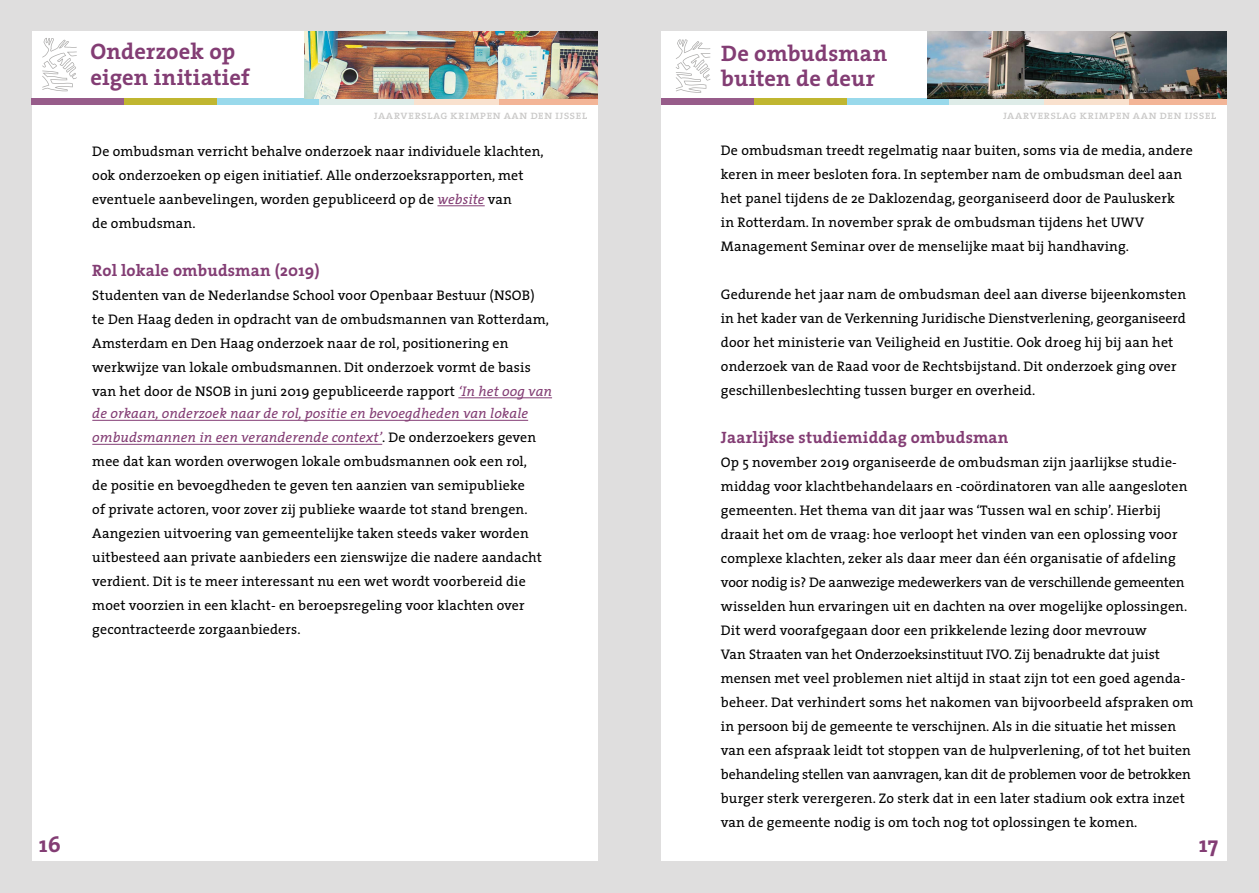
<style>
.page{position:relative;width:1259px;height:893px;background:#fff}
.page>*{position:absolute;margin:0;border:0;box-sizing:border-box;transform-origin:0 0}
.t1{font:700 22.5px/25.5px "The Serif";letter-spacing:.005em;color:#833d74}
.t2{font:700 16.5px "The Serif";letter-spacing:.01em;color:#833d74}
.t3{font:13.95px/24px "The Serif";letter-spacing:.01em;color:#000}
.t4{font:12px "The Serif Caps";letter-spacing:.005em;color:#c9c8c7}
.s1{font-style:italic;color:#833d74}
</style>
<div class="page">
<div style="left:0;top:0;width:629px;height:893px;background:#dfdede"></div>
<div style="left:32px;top:32px;width:565px;height:829px;background:#fff"></div>
<div style="left:629px;top:0;width:630px;height:893px;background:#dfdede"></div>
<div style="left:661px;top:32px;width:565px;height:829px;background:#fff"></div>
<hr style="left:437px;top:206px;width:48px;height:1px;background:#833d74">
<hr style="left:458px;top:398px;width:94px;height:1px;background:#833d74">
<hr style="left:92px;top:420px;width:436px;height:1px;background:#833d74">
<hr style="left:92px;top:444px;width:290px;height:1px;background:#833d74">
<div style="left:1024px;top:98px;width:202px;height:7px;background:#f3b597"></div>
<div style="left:696px;top:98px;width:251px;height:7px;background:#c0b630"></div>
<div style="left:847px;top:98px;width:196px;height:7px;background:#99d9eb"></div>
<div style="left:661px;top:98px;width:92px;height:7px;background:#975c8a"></div>
<svg style="left:949px;top:98px;width:179px;height:7px"></svg>
<img style="left:927px;top:32px;width:299px;height:66px">
<svg style="left:676px;top:39px;width:34px;height:54px"></svg>
<div style="left:395px;top:98px;width:202px;height:7px;background:#f3b597"></div>
<div style="left:66px;top:98px;width:251px;height:7px;background:#c0b630"></div>
<div style="left:217px;top:98px;width:197px;height:7px;background:#99d9eb"></div>
<div style="left:32px;top:98px;width:92px;height:7px;background:#975c8a"></div>
<svg style="left:319px;top:98px;width:180px;height:7px"></svg>
<img style="left:305px;top:32px;width:292px;height:66px">
<svg style="left:42px;top:38px;width:35px;height:53px"></svg>
<h1 class="t1" style="left:91px;top:38px;width:160px">Onderzoek op eigen initiatief</h1>
<p class="t4" style="left:374px;top:105px;width:215px">jaarverslag krimpen aan den ijssel</p>
<p class="t3" style="left:92px;top:139px;width:453px">De ombudsman verricht behalve onderzoek naar individuele klachten, ook onderzoeken op eigen initiatief. Alle onderzoeksrapporten, met eventuele aanbevelingen, worden gepubliceerd op de <span class="s1">website</span> van<br>de ombudsman.</p>
<p class="t2" style="left:92px;top:256px;width:229px">Rol lokale ombudsman (2019)</p>
<p class="t3" style="left:92px;top:283px;width:461px">Studenten van de Nederlandse School voor Openbaar Bestuur (NSOB)<br>te Den Haag deden in opdracht van de ombudsmannen van Rotterdam, Amsterdam en Den Haag onderzoek naar de rol, positionering en werkwijze van lokale ombudsmannen. Dit onderzoek vormt de basis van het door de NSOB in juni 2019 gepubliceerde rapport <span class="s1">‘In het oog van</span></p>
<p class="t3" style="left:92px;top:401px;width:451px"><span class="s1">de orkaan, onderzoek naar de rol, positie en bevoegdheden van lokale ombudsmannen in een veranderende context’</span>. De onderzoekers geven mee dat kan worden overwogen lokale ombudsmannen ook een rol, de positie en bevoegdheden te geven ten aanzien van semipublieke<br>of private actoren, voor zover zij publieke waarde tot stand brengen.<br>Aangezien uitvoering van gemeentelijke taken steeds vaker worden uitbesteed aan private aanbieders een zienswijze die nadere aandacht verdient. Dit is te meer interessant nu een wet wordt voorbereid die moet voorzien in een klacht- en beroepsregeling voor klachten over gecontracteerde zorgaanbieders.</p>
<h1 class="t1" style="left:721px;top:40px;width:167px">De ombudsman buiten de deur</h1>
<p class="t4" style="left:1003px;top:105px;width:215px">jaarverslag krimpen aan den ijssel</p>
<p class="t3" style="left:721px;top:138px;width:473px">De ombudsman treedt regelmatig naar buiten, soms via de media, andere keren in meer besloten fora. In september nam de ombudsman deel aan het panel tijdens de 2e Daklozendag, georganiseerd door de Pauluskerk<br>in Rotterdam. In november sprak de ombudsman tijdens het UWV Management Seminar over de menselijke maat bij handhaving.</p>
<p class="t3" style="left:721px;top:282px;width:467px">Gedurende het jaar nam de ombudsman deel aan diverse bijeenkomsten in het kader van de Verkenning Juridische Dienstverlening, georganiseerd door het ministerie van Veiligheid en Justitie. Ook droeg hij bij aan het onderzoek van de Raad voor de Rechtsbijstand. Dit onderzoek ging over geschillenbeslechting tussen burger en overheid.</p>
<p class="t2" style="left:721px;top:424px;width:289px">Jaarlijkse studiemiddag ombudsman</p>
<p class="t3" style="left:721px;top:450px;width:474px">Op 5 november 2019 organiseerde de ombudsman zijn jaarlijkse studie&shy;middag voor klachtbehandelaars en -coördinatoren van alle aangesloten gemeenten. Het thema van dit jaar was ‘Tussen wal en schip’. Hierbij draait het om de vraag: hoe verloopt het vinden van een oplossing voor complexe klachten, zeker als daar meer dan één organisatie of afdeling voor nodig is? De aanwezige medewerkers van de verschillende gemeenten wisselden hun ervaringen uit en dachten na over mogelijke oplossingen.<br>Dit werd voorafgegaan door een prikkelende lezing door mevrouw<br>Van Straaten van het Onderzoeksinstituut IVO. Zij benadrukte dat juist mensen met veel problemen niet altijd in staat zijn tot een goed agenda&shy;beheer. Dat verhindert soms het nakomen van bijvoorbeeld afspraken om in persoon bij de gemeente te verschijnen. Als in die situatie het missen van een afspraak leidt tot stoppen van de hulpverlening, of tot het buiten behandeling stellen van aanvragen, kan dit de problemen voor de betrokken burger sterk verergeren. Zo sterk dat in een later stadium ook extra inzet van de gemeente nodig is om toch nog tot oplossingen te komen.</p>
<h1 class="t1" style="left:39px;top:831px;width:23px">16</h1>
<h1 class="t1" style="left:1199px;top:831px;width:21px">17</h1>
</div>
